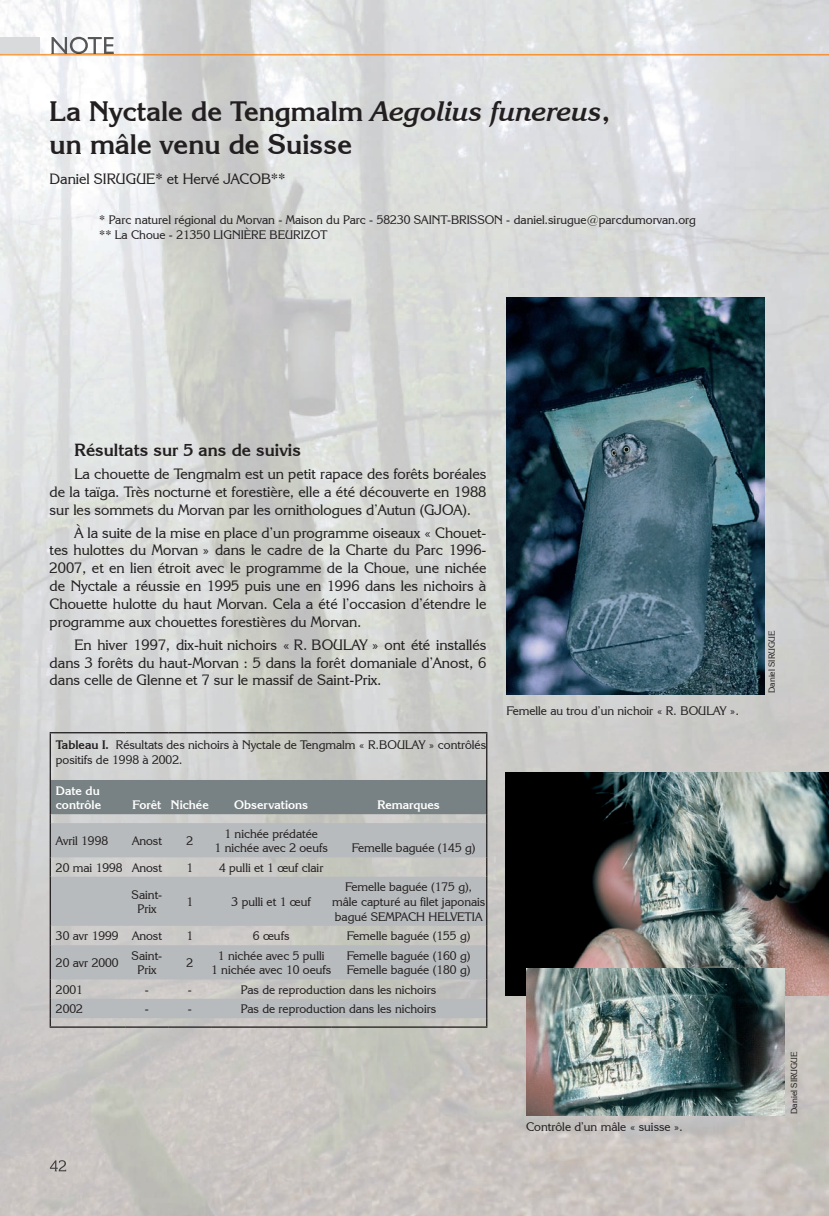
<style>
.page{position:relative;width:829px;height:1216px;background:#fff}
.page>*{position:absolute;margin:0;border:0;box-sizing:border-box;transform-origin:0 0}
.t1{font:700 28px/33.6px "Korinna IT Cby BT";color:#231f20}
.t2{font:700 17.5px "Korinna IT Cby BT";color:#231f20}
.t3{font:14.88px/17.8px "Korinna IT Cby BT";color:#231f20;text-align:justify}
.t4{font:12.25px/14.7px "Korinna IT Cby BT";color:#231f20;text-align:center}
.t5{font:700 12.25px/14.7px "Korinna IT Cby BT";color:#fff}
.t6{font:8.75px "Korinna IT Cby BT";color:#231f20}
.s1{font-style:italic}
.s2{font-weight:700}
</style>
<div class="page">
<img style="left:0;top:0;width:828px;height:1215px">
<img style="left:50px;top:1160px;width:16px;height:11px">
<img style="left:0;top:37px;width:40px;height:17px">
<img style="left:0;top:54px;width:828px;height:1px">
<img style="left:52px;top:37px;width:62px;height:17px">
<img style="left:52px;top:54px;width:62px;height:1px">
<img style="left:506px;top:298px;width:258px;height:396px">
<svg style="left:51px;top:823px;width:435px;height:195px;background:#bdbebf"></svg>
<hr style="left:486px;top:733px;width:1px;height:38px;background:#231f20">
<hr style="left:486px;top:823px;width:1px;height:34px;background:#231f20">
<svg style="left:486px;top:857px;width:1px;height:19px"></svg>
<hr style="left:486px;top:876px;width:1px;height:49px;background:#231f20">
<svg style="left:486px;top:925px;width:1px;height:20px"></svg>
<hr style="left:486px;top:945px;width:1px;height:34px;background:#231f20">
<hr style="left:50px;top:732px;width:75px;height:1px;background:#231f20">
<hr style="left:125px;top:732px;width:44px;height:1px;background:#231f20">
<hr style="left:169px;top:732px;width:42px;height:1px;background:#231f20">
<hr style="left:211px;top:732px;width:120px;height:1px;background:#231f20">
<hr style="left:331px;top:732px;width:156px;height:1px;background:#231f20">
<hr style="left:50px;top:1026px;width:75px;height:1px;background:#231f20">
<hr style="left:125px;top:1026px;width:44px;height:1px;background:#231f20">
<hr style="left:169px;top:1026px;width:42px;height:1px;background:#231f20">
<hr style="left:211px;top:1026px;width:120px;height:1px;background:#231f20">
<hr style="left:331px;top:1026px;width:156px;height:1px;background:#231f20">
<hr style="left:50px;top:733px;width:1px;height:38px;background:#231f20">
<svg style="left:50px;top:771px;width:437px;height:52px;background:#949a9a"></svg>
<hr style="left:50px;top:823px;width:1px;height:34px;background:#231f20">
<svg style="left:50px;top:857px;width:1px;height:19px"></svg>
<hr style="left:50px;top:876px;width:1px;height:49px;background:#231f20">
<svg style="left:50px;top:925px;width:1px;height:20px"></svg>
<hr style="left:50px;top:945px;width:1px;height:34px;background:#231f20">
<svg style="left:50px;top:979px;width:1px;height:47px"></svg>
<svg style="left:486px;top:979px;width:1px;height:47px"></svg>
<img style="left:505px;top:772px;width:323px;height:222px">
<img style="left:526px;top:968px;width:258px;height:147px">
<h1 class="t1" style="left:50px;top:94px;width:562px">La Nyctale de Tengmalm <span class="s1">Aegolius funereus</span>, un mâle venu de Suisse</h1>
<p class="t3" style="left:50px;top:169px;width:237px">Daniel SIRUGUE* et Hervé JACOB**</p>
<p class="t4" style="left:99px;top:212px;width:598px;text-align:left">* Parc naturel régional du Morvan - Maison du Parc - 58230 SAINT-BRISSON - daniel.sirugue@parcdumorvan.org ** La Choue - 21350 LIGNIÈRE BEURIZOT</p>
<h2 class="t2" style="left:74px;top:439px;width:228px">Résultats sur 5 ans de suivis</h2>
<p class="t3" style="left:50px;top:465px;width:438px;text-indent:25px">La chouette de Tengmalm est un petit rapace des forêts boréales de la taïga. Très nocturne et forestière, elle a été découverte en 1988 sur les sommets du Morvan par les ornithologues d’Autun (GJOA).</p>
<p class="t3" style="left:50px;top:523px;width:438px;text-indent:25px">À la suite de la mise en place d’un programme oiseaux « Chouet&shy;tes hulottes du Morvan » dans le cadre de la Charte du Parc 1996- 2007, et en lien étroit avec le programme de la Choue, une nichée de Nyctale a réussie en 1995 puis une en 1996 dans les nichoirs à Chouette hulotte du haut Morvan. Cela a été l’occasion d’étendre le programme aux chouettes forestières du Morvan.</p>
<p class="t3" style="left:50px;top:635px;width:438px;text-indent:25px">En hiver 1997, dix-huit nichoirs « R. BOULAY » ont été installés dans 3 forêts du haut-Morvan : 5 dans la forêt domaniale d’Anost, 6 dans celle de Glenne et 7 sur le massif de Saint-Prix.</p>
<p class="t4" style="left:56px;top:737px;width:431px;text-align:left"><span class="s2">Tableau I.</span> Résultats des nichoirs à Nyctale de Tengmalm « R.BOULAY » contrôlés positifs de 1998 à 2002.</p>
<p class="t5" style="left:56px;top:782px;width:47px">Date du contrôle</p>
<p class="t5" style="left:133px;top:797px;width:78px">Forêt Nichée</p>
<p class="t5" style="left:234px;top:797px;width:76px">Observations</p>
<p class="t5" style="left:377px;top:797px;width:64px">Remarques</p>
<p class="t4" style="left:56px;top:833px;width:54px">Avril 1998</p>
<p class="t4" style="left:132px;top:833px;width:31px">Anost</p>
<p class="t4" style="left:186px;top:833px;width:8px">2</p>
<p class="t4" style="left:214px;top:825px;width:115px">1 nichée prédatée<br>1 nichée avec 2 oeufs</p>
<p class="t4" style="left:352px;top:840px;width:125px">Femelle baguée (145 g)</p>
<p class="t4" style="left:56px;top:859px;width:108px">20 mai 1998 Anost</p>
<p class="t4" style="left:186px;top:859px;width:8px">1</p>
<p class="t4" style="left:219px;top:859px;width:106px">4 pulli et 1 œuf clair</p>
<p class="t4" style="left:132px;top:886px;width:32px">Saint-<br>Prix</p>
<p class="t4" style="left:186px;top:894px;width:8px">1</p>
<p class="t4" style="left:231px;top:894px;width:81px">3 pulli et 1 œuf</p>
<p class="t4" style="left:332px;top:879px;width:155px">Femelle baguée (175 g), mâle capturé au filet japonais bagué SEMPACH HELVETIA</p>
<p class="t4" style="left:56px;top:928px;width:108px">30 avr 1999 Anost</p>
<p class="t4" style="left:186px;top:928px;width:8px">1</p>
<p class="t4" style="left:253px;top:928px;width:38px">6 œufs</p>
<p class="t4" style="left:347px;top:928px;width:125px">Femelle baguée (155 g)</p>
<p class="t4" style="left:56px;top:955px;width:64px">20 avr 2000</p>
<p class="t4" style="left:132px;top:947px;width:32px">Saint-<br>Prix</p>
<p class="t4" style="left:186px;top:955px;width:8px">2</p>
<p class="t4" style="left:211px;top:947px;width:122px">1 nichée avec 5 pulli<br>1 nichée avec 10 oeufs</p>
<p class="t4" style="left:347px;top:947px;width:125px;text-align:left">Femelle baguée (160 g)<br>Femelle baguée (180 g)</p>
<p class="t4" style="left:56px;top:981px;width:28px">2001</p>
<p class="t4" style="left:145px;top:981px;width:6px">-</p>
<p class="t4" style="left:188px;top:981px;width:6px">-</p>
<p class="t4" style="left:241px;top:981px;width:197px">Pas de reproduction dans les nichoirs</p>
<p class="t4" style="left:56px;top:1001px;width:28px">2002</p>
<p class="t4" style="left:145px;top:1001px;width:6px">-</p>
<p class="t4" style="left:188px;top:1001px;width:6px">-</p>
<p class="t4" style="left:241px;top:1001px;width:197px">Pas de reproduction dans les nichoirs</p>
<p class="t4" style="left:506px;top:703px;width:234px">Femelle au trou d’un nichoir « R. BOULAY ».</p>
<p class="t4" style="left:526px;top:1119px;width:158px">Contrôle d’un mâle « suisse ».</p>
<p class="t6" style="left:766px;top:693px;width:64px;rotate:-90deg">Daniel SIRUGUE</p>
<p class="t6" style="left:788px;top:1113px;width:64px;rotate:-90deg">Daniel SIRUGUE</p>
</div>
